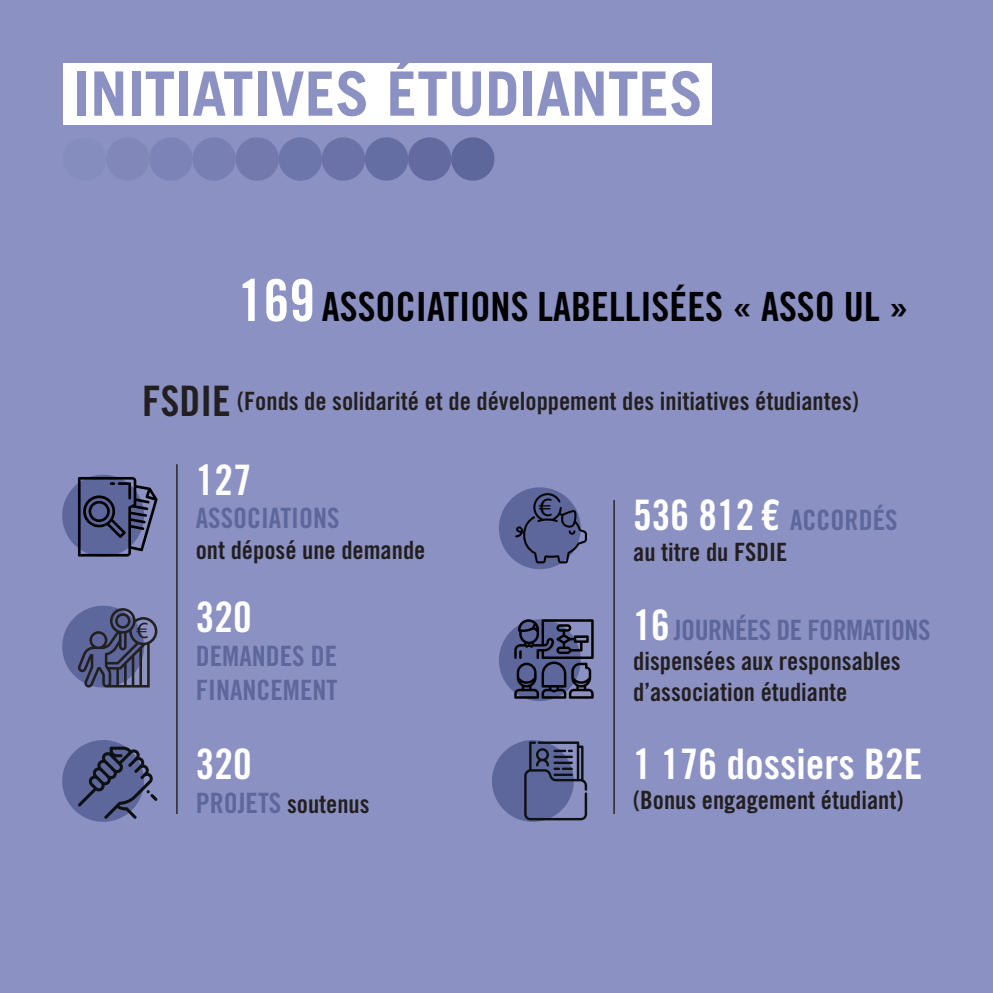
<style>
.page{position:relative;width:993px;height:993px;background:#fff}
.page>*{position:absolute;margin:0;border:0;box-sizing:border-box;transform-origin:0 0}
._00_GRAND_TITRE{font:700 61.25px "Trade Gothic LT Std";color:#8c91c3}
._00_TEXTE_BASE{font:42px "Trade Gothic LT Std Bd Cn 20";color:#fff}
._00_TEXTE_BASE-2{font:42px "Trade Gothic LT Std Bd Cn 20";color:#231f20}
._00_TEXTE_BASE-3{font:40.25px "Trade Gothic LT Std Bd Cn 20";color:#000001}
._00_TEXTE_BASE-4{font:28px/33.6px "Trade Gothic LT Std Bd Cn 20";color:#5d679c}
._00_TEXTE_BASE-5{font:28px "Trade Gothic LT Std Bd Cn 20";letter-spacing:-.02em;color:#5d679c}
.t1{font:26.43px "Myriad Pro";color:#030505}
._00_TEXTE_BASE-6{font:25.2px/30.3px "Trade Gothic LT Std Bd Cn 20";color:#231f20}
.s1{font-size:57.75px;color:#fff}
.s2{font-size:28px;color:#5d679c}
.s3{font-size:42px;color:#fff}
</style>
<div class="page">
<div style="left:0;top:0;width:992px;height:992px;background:#8c91c3"></div>
<div style="left:63px;top:63px;width:648px;height:61px;background:#fff"></div>
<hr style="left:176px;top:464px;width:1px;height:349px;background:#231f20">
<hr style="left:613px;top:500px;width:1px;height:313px;background:#231f20">
<div style="left:62px;top:474px;width:82px;height:82px;background:#5d679c;border-radius:50%"></div>
<div style="left:498px;top:487px;width:82px;height:82px;background:#5d679c;border-radius:50%"></div>
<div style="left:498px;top:619px;width:82px;height:82px;background:#5d679c;border-radius:50%"></div>
<div style="left:492px;top:739px;width:81px;height:82px;background:#5d679c;border-radius:50%"></div>
<div style="left:62px;top:605px;width:82px;height:82px;background:#5d679c;border-radius:50%"></div>
<div style="left:62px;top:739px;width:82px;height:82px;background:#5d679c;border-radius:50%"></div>
<svg style="left:78px;top:477px;width:79px;height:79px"></svg>
<svg style="left:78px;top:608px;width:79px;height:79px"></svg>
<svg style="left:78px;top:746px;width:79px;height:72px"></svg>
<svg style="left:514px;top:619px;width:79px;height:79px"></svg>
<svg style="left:515px;top:493px;width:71px;height:70px"></svg>
<svg style="left:524px;top:741px;width:63px;height:79px"></svg>
<div style="left:63px;top:137px;width:43px;height:44px;background:#858cbe;border-radius:50%"></div>
<div style="left:106px;top:137px;width:43px;height:44px;background:#8287ba;border-radius:50%"></div>
<div style="left:149px;top:137px;width:43px;height:44px;background:#7c83b7;border-radius:50%"></div>
<div style="left:192px;top:137px;width:44px;height:44px;background:#787fb2;border-radius:50%"></div>
<div style="left:235px;top:137px;width:44px;height:44px;background:#7379ad;border-radius:50%"></div>
<div style="left:278px;top:137px;width:44px;height:44px;background:#6d76ab;border-radius:50%"></div>
<div style="left:322px;top:137px;width:43px;height:44px;background:#6a72a7;border-radius:50%"></div>
<div style="left:365px;top:137px;width:43px;height:44px;background:#656ea3;border-radius:50%"></div>
<div style="left:408px;top:137px;width:43px;height:44px;background:#636aa0;border-radius:50%"></div>
<div style="left:451px;top:137px;width:43px;height:44px;background:#5d679c;border-radius:50%"></div>
<p class="_00_GRAND_TITRE" style="left:73px;top:56px;width:631px">INITIATIVES ÉTUDIANTES</p>
<p class="_00_TEXTE_BASE-3" style="left:238px;top:282px;width:672px"><span class="s1">169</span> ASSOCIATIONS LABELLISÉES « ASSO UL »</p>
<p class="_00_TEXTE_BASE-2" style="left:142px;top:375px;width:90px">FSDIE</p>
<p class="_00_TEXTE_BASE-6" style="left:237px;top:385px;width:623px">(Fonds de solidarité et de développement des initiatives étudiantes)</p>
<p class="_00_TEXTE_BASE" style="left:196px;top:454px;width:57px">127</p>
<p class="_00_TEXTE_BASE-4" style="left:196px;top:501px;width:145px">ASSOCIATIONS</p>
<p class="_00_TEXTE_BASE-6" style="left:196px;top:534px;width:231px">ont déposé une demande</p>
<p class="_00_TEXTE_BASE" style="left:196px;top:591px;width:57px">320</p>
<p class="_00_TEXTE_BASE-4" style="left:196px;top:639px;width:143px">DEMANDES DE<br>FINANCEMENT</p>
<p class="_00_TEXTE_BASE" style="left:196px;top:738px;width:57px">320</p>
<p class="_00_TEXTE_BASE-6" style="left:196px;top:788px;width:175px"><span class="s2">PROJETS</span> soutenus</p>
<p class="t1" style="left:538px;top:490px;width:15px">€</p>
<p class="_00_TEXTE_BASE-4" style="left:633px;top:503px;width:266px"><span class="s3">536 812 €</span> ACCORDÉS</p>
<p class="_00_TEXTE_BASE-6" style="left:633px;top:536px;width:155px">au titre du FSDIE</p>
<p class="_00_TEXTE_BASE-5" style="left:633px;top:613px;width:298px"><span class="s3">16</span> JOURNÉES DE FORMATIONS</p>
<p class="_00_TEXTE_BASE-6" style="left:633px;top:646px;width:269px">dispensées aux responsables d’association étudiante</p>
<p class="_00_TEXTE_BASE" style="left:633px;top:738px;width:291px">1 176 dossiers B2E</p>
<p class="_00_TEXTE_BASE-6" style="left:633px;top:784px;width:272px">(Bonus engagement étudiant)</p>
</div>
